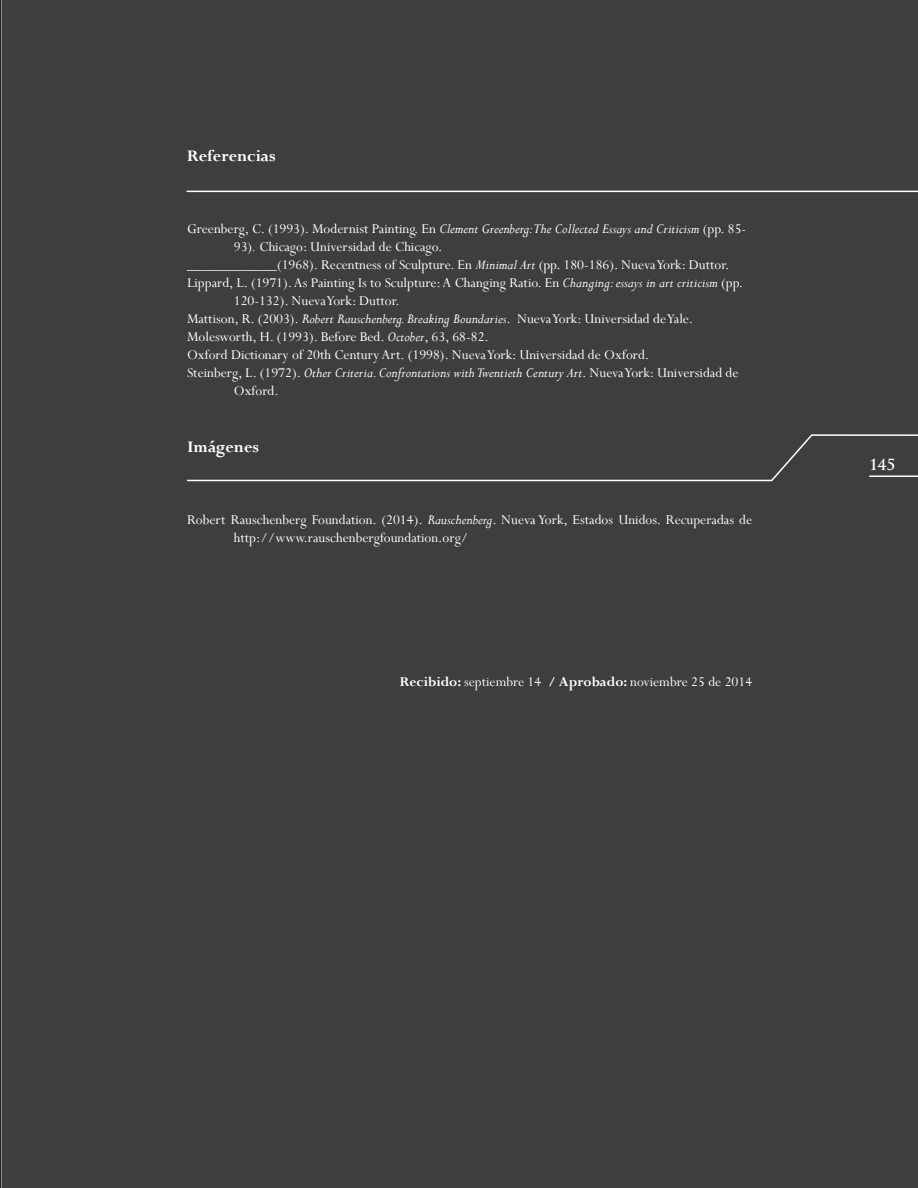
<style>
.page{position:relative;width:918px;height:1188px;background:#fff}
.page>*{position:absolute;margin:0;border:0;box-sizing:border-box;transform-origin:0 0}
.t1{font:700 18px "Perpetua";color:#fff}
.t2{font:15px/18px "Perpetua";color:#fff}
.t3{font:italic 15px "Perpetua";color:#fff}
.t4{font:700 15px "Trajan Pro";color:#fff}
.s1{font-style:normal}
.s2{font-style:italic}
.s3{font-weight:700}
</style>
<div class="page">
<hr style="left:0;top:0;width:2px;height:1188px;background:#231f20">
<div style="left:2px;top:0;width:916px;height:1188px;background:#3e3e3f"></div>
<hr style="left:187px;top:191px;width:731px;height:1px;background:#fff">
<svg style="left:187px;top:434px;width:731px;height:48px"></svg>
<hr style="left:869px;top:475px;width:49px;height:2px;background:#fff">
<p class="t1" style="left:187px;top:144px;width:90px">Referencias</p>
<p class="t3" style="left:187px;top:219px;width:561px"><span class="s1">Greenberg, C. (1993). Modernist Painting. En</span> Clement Greenberg:The Collected Essays and Criticism <span class="s1">(pp. 85-</span></p>
<p class="t2" style="left:234px;top:237px;width:210px">93)<span class="s2">.</span> Chicago: Universidad de Chicago.</p>
<p class="t2" style="left:187px;top:255px;width:544px">____________(1968). Recentness of Sculpture. En <span class="s2">Minimal Art</span> (pp. 180-186). Nueva York: Duttor.</p>
<p class="t2" style="left:187px;top:273px;width:558px">Lippard, L. (1971). As Painting Is to Sculpture: A Changing Ratio. En <span class="s2">Changing: essays in art criticism</span> (pp.</p>
<p class="t2" style="left:234px;top:291px;width:168px">120-132). Nueva York: Duttor.</p>
<p class="t2" style="left:187px;top:309px;width:508px">Mattison, R. (2003). <span class="s2">Robert Rauschenberg. Breaking Boundaries</span>. Nueva York: Universidad de Yale.</p>
<p class="t2" style="left:187px;top:327px;width:303px">Molesworth, H. (1993). Before Bed. <span class="s2">October</span>, 63, 68-82.</p>
<p class="t2" style="left:187px;top:345px;width:464px">Oxford Dictionary of 20th Century Art. (1998). Nueva York: Universidad de Oxford.</p>
<p class="t3" style="left:187px;top:363px;width:553px"><span class="s1">Steinberg, L. (1972).</span> Other Criteria. Confrontations with Twentieth Century Art<span class="s1">. Nueva York: Universidad de</span></p>
<p class="t2" style="left:234px;top:381px;width:46px">Oxford.</p>
<p class="t1" style="left:187px;top:436px;width:74px">Imágenes</p>
<p class="t2" style="left:234px;top:511px;width:520px;text-indent:-47px">Robert Rauschenberg Foundation. (2014). <span class="s2">Rauschenberg</span>. Nueva York, Estados Unidos. Recuperadas de http://www.rauschenbergfoundation.org/</p>
<p class="t2" style="left:400px;top:673px;width:354px"><span class="s3">Recibido:</span> septiembre 14 <span class="s3">/ Aprobado:</span> noviembre 25 de 2014</p>
<p class="t4" style="left:869px;top:456px;width:28px">145</p>
</div>
